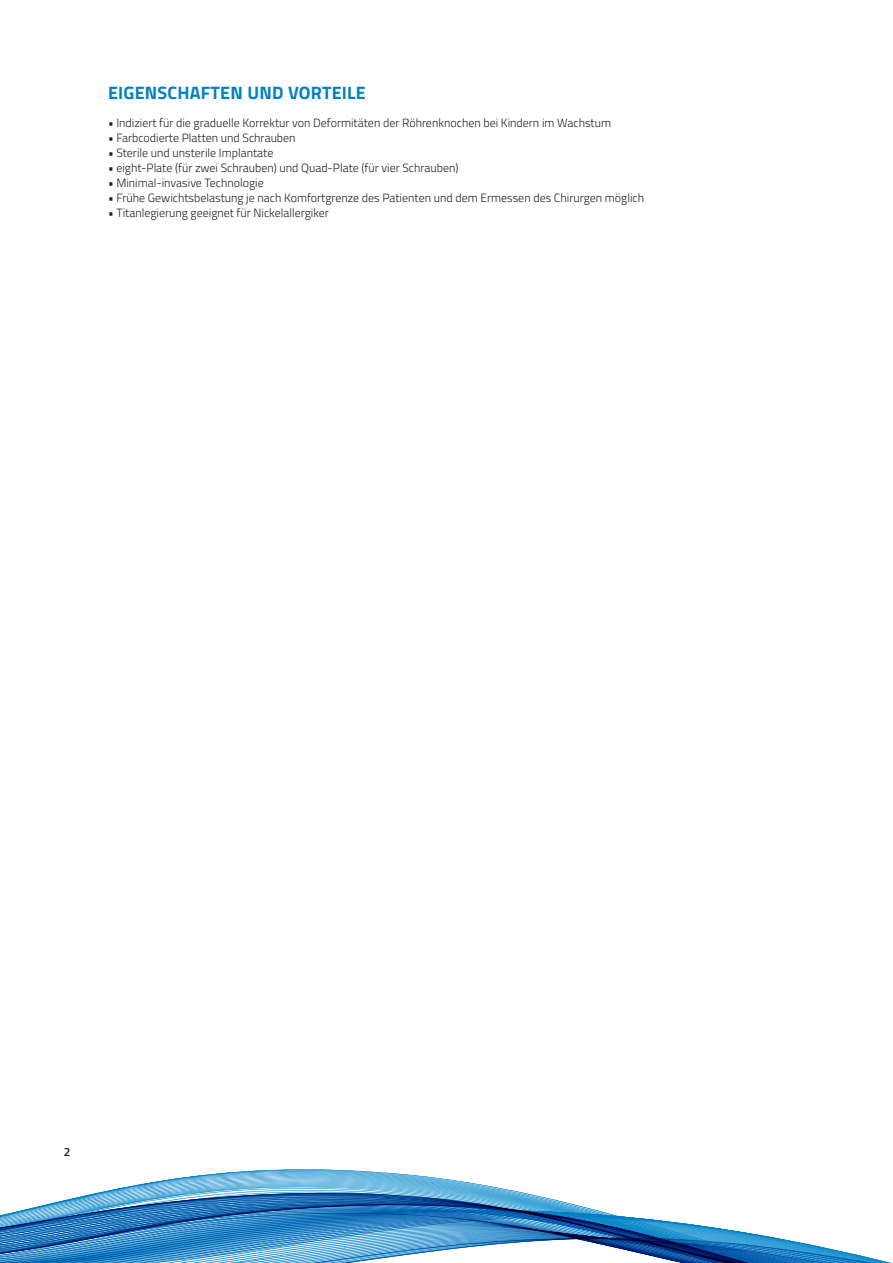
<style>
.page{position:relative;width:893px;height:1263px;background:#fff}
.page>*{position:absolute;margin:0;border:0;box-sizing:border-box;transform-origin:0 0}
.t1{font:700 18px "Titillium";letter-spacing:.01em;color:#0081c7}
.t2{font:300 12px "Titillium";color:#231f20}
.t3{font:600 12px "Titillium";color:#231f20}
</style>
<div class="page">
<svg style="left:0;top:1169px;width:892px;height:94px"></svg>
<h1 class="t1" style="left:108px;top:79px;width:259px">EIGENSCHAFTEN UND VORTEILE</h1>
<p class="t2" style="left:108px;top:114px;width:505px">• Indiziert für die graduelle Korrektur von Deformitäten der Röhrenknochen bei Kindern im Wachstum</p>
<p class="t2" style="left:108px;top:129px;width:189px">• Farbcodierte Platten und Schrauben</p>
<p class="t2" style="left:108px;top:144px;width:167px">• Sterile und unsterile Implantate</p>
<p class="t2" style="left:108px;top:159px;width:352px">• eight-Plate (für zwei Schrauben) und Quad-Plate (für vier Schrauben)</p>
<p class="t2" style="left:108px;top:174px;width:157px">• Minimal-invasive Technologie</p>
<p class="t2" style="left:108px;top:189px;width:538px">• Frühe Gewichtsbelastung je nach Komfortgrenze des Patienten und dem Ermessen des Chirurgen möglich</p>
<p class="t2" style="left:108px;top:204px;width:222px">• Titanlegierung geeignet für Nickelallergiker</p>
<p class="t3" style="left:64px;top:1143px;width:8px">2</p>
</div>
